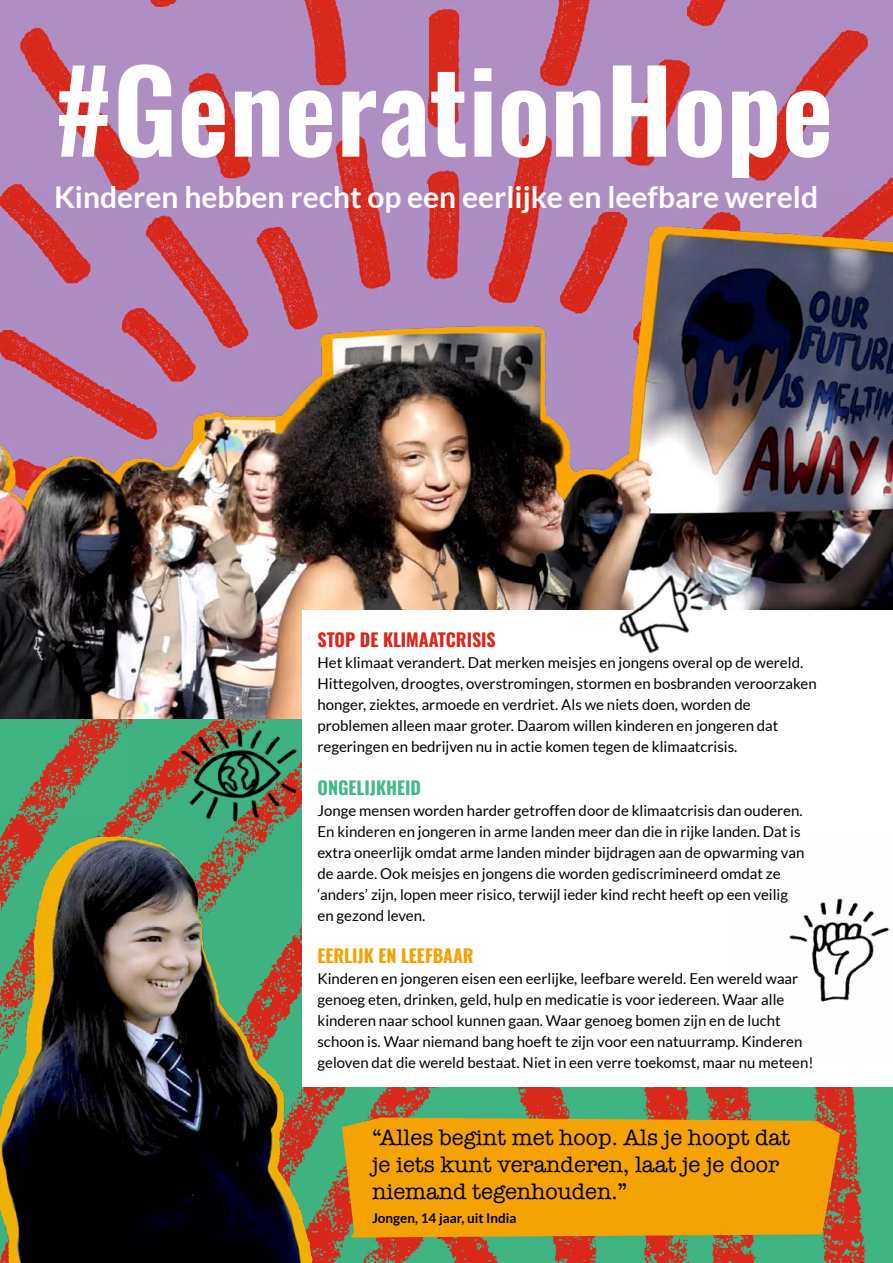
<style>
.page{position:relative;width:893px;height:1263px;background:#fff}
.page>*{position:absolute;margin:0;border:0;box-sizing:border-box;transform-origin:0 0}
.t1{font:112.5px "Oswald";color:#fff}
.t2{font:700 30px "Lato";color:#fff}
.t3{font:22.5px/27px "American Typewriter";color:#000}
.t4{font:18px "Oswald";color:#dc261a}
.t5{font:18px "Oswald";color:#f4a204}
.t6{font:18px "Oswald";color:#45b987}
.t7{font:15px/21px "Lato";color:#000}
.t8{font:700 13.5px "Lato";color:#000}
</style>
<div class="page">
<img style="left:0;top:0;width:893px;height:190px">
<img style="left:0;top:718px;width:893px;height:545px">
<img style="left:0;top:190px;width:893px;height:528px">
<img style="left:0;top:811px;width:371px;height:452px">
<div style="left:342px;top:1117px;width:498px;height:120px;background:#f4a204"></div>
<div style="left:302px;top:610px;width:591px;height:57px;background:#fff"></div>
<div style="left:302px;top:641px;width:591px;height:129px;background:#fff"></div>
<div style="left:302px;top:758px;width:591px;height:57px;background:#fff"></div>
<div style="left:302px;top:788px;width:591px;height:150px;background:#fff"></div>
<div style="left:302px;top:927px;width:591px;height:56px;background:#fff"></div>
<div style="left:302px;top:978px;width:591px;height:108px;background:#fff"></div>
<img style="left:125px;top:665px;width:177px;height:225px">
<img style="left:789px;top:898px;width:100px;height:104px">
<img style="left:515px;top:477px;width:271px;height:177px">
<h1 class="t1" style="left:54px;top:11px;width:781px">#GenerationHope</h1>
<h2 class="t2" style="left:54px;top:180px;width:766px">Kinderen hebben recht op een eerlijke en leefbare wereld</h2>
<p class="t4" style="left:317px;top:624px;width:180px">STOP DE KLIMAATCRISIS</p>
<p class="t7" style="left:317px;top:652px;width:501px">Het klimaat verandert. Dat merken meisjes en jongens overal op de wereld.<br>Hittegolven, droogtes, overstromingen, stormen en bosbranden veroorzaken honger, ziektes, armoede en verdriet. Als we niets doen, worden de problemen alleen maar groter. Daarom willen kinderen en jongeren dat regeringen en bedrijven nu in actie komen tegen de klimaatcrisis.</p>
<p class="t6" style="left:317px;top:771px;width:105px">ONGELIJKHEID</p>
<p class="t7" style="left:317px;top:799px;width:488px">Jonge mensen worden harder getroffen door de klimaatcrisis dan ouderen.<br>En kinderen en jongeren in arme landen meer dan die in rijke landen. Dat is extra oneerlijk omdat arme landen minder bijdragen aan de opwarming van de aarde. Ook meisjes en jongens die worden gediscrimineerd omdat ze ‘anders’ zijn, lopen meer risico, terwijl ieder kind recht heeft op een veilig en gezond leven.</p>
<p class="t5" style="left:317px;top:940px;width:158px">EERLIJK EN LEEFBAAR</p>
<p class="t7" style="left:317px;top:968px;width:497px">Kinderen en jongeren eisen een eerlijke, leefbare wereld. Een wereld waar genoeg eten, drinken, geld, hulp en medicatie is voor iedereen. Waar alle kinderen naar school kunnen gaan. Waar genoeg bomen zijn en de lucht schoon is. Waar niemand bang hoeft te zijn voor een natuurramp. Kinderen geloven dat die wereld bestaat. Niet in een verre toekomst, maar nu meteen!</p>
<h3 class="t3" style="left:372px;top:1124px;width:420px">“Alles begint met hoop. Als je hoopt dat je iets kunt veranderen, laat je je door niemand tegenhouden.”</h3>
<p class="t8" style="left:372px;top:1210px;width:146px">Jongen, 14 jaar, uit India</p>
</div>
